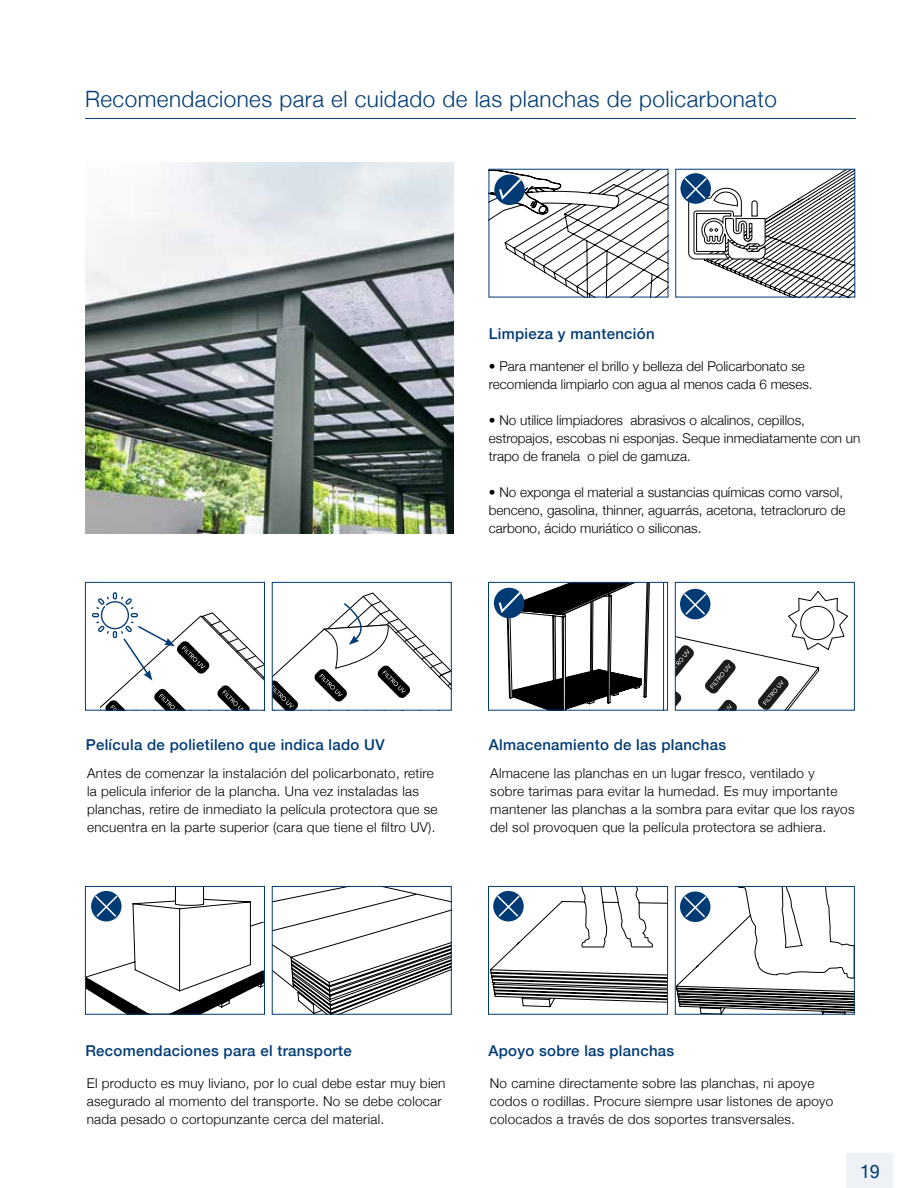
<style>
.page{position:relative;width:918px;height:1188px;background:#fff}
.page>*{position:absolute;margin:0;border:0;box-sizing:border-box;transform-origin:0 0}
.t1{font:300 22.5px "Helvetica Neue";letter-spacing:.02em;color:#003b75}
.t2{font:18px "Microsoft Sans Serif";color:#003b75}
.t3{font:500 15px "Helvetica Neue";letter-spacing:.02em;color:#003b75}
.t4{font:300 13.5px/18px "Helvetica Neue";letter-spacing:.02em;color:#000}
.t5{font:300 13.5px/18px "Helvetica Neue";color:#000}
</style>
<div class="page">
<div style="left:846px;top:1154px;width:47px;height:34px;background:#eef1f5"></div>
<svg style="left:274px;top:888px;width:175px;height:124px"></svg>
<div style="left:272px;top:886px;width:179px;height:128px;border:1px solid #003b75"></div>
<div style="left:488px;top:886px;width:180px;height:128px;border:1px solid #003b75"></div>
<svg style="left:490px;top:886px;width:178px;height:121px"></svg>
<svg style="left:85px;top:886px;width:179px;height:128px"></svg>
<svg style="left:676px;top:886px;width:178px;height:128px"></svg>
<div style="left:85px;top:582px;width:180px;height:128px;border:1px solid #003b75"></div>
<svg style="left:92px;top:592px;width:172px;height:119px"></svg>
<svg style="left:272px;top:592px;width:179px;height:118px"></svg>
<div style="left:675px;top:582px;width:179px;height:128px;border:1px solid #003b75"></div>
<svg style="left:680px;top:589px;width:30px;height:30px"></svg>
<svg style="left:675px;top:591px;width:173px;height:119px"></svg>
<svg style="left:489px;top:582px;width:175px;height:128px"></svg>
<hr style="left:85px;top:118px;width:771px;height:1px;background:#003b75">
<svg style="left:680px;top:173px;width:31px;height:31px"></svg>
<svg style="left:683px;top:169px;width:172px;height:128px"></svg>
<svg style="left:489px;top:169px;width:179px;height:128px"></svg>
<img style="left:85px;top:162px;width:368px;height:372px">
<h1 class="t1" style="left:85px;top:81px;width:693px">Recomendaciones para el cuidado de las planchas de policarbonato</h1>
<p class="t3" style="left:489px;top:321px;width:167px">Limpieza y mantención</p>
<p class="t5" style="left:489px;top:356px;width:325px">• Para mantener el brillo y belleza del Policarbonato se recomienda limpiarlo con agua al menos cada 6 meses.</p>
<p class="t5" style="left:489px;top:410px;width:373px">• No utilice limpiadores abrasivos o alcalinos, cepillos, estropajos, escobas ni esponjas. Seque inmediatamente con un trapo de franela o piel de gamuza.</p>
<p class="t5" style="left:489px;top:482px;width:358px">• No exponga el material a sustancias químicas como varsol, benceno, gasolina, thinner, aguarrás, acetona, tetracloruro de carbono, ácido muriático o siliconas.</p>
<p class="t3" style="left:86px;top:732px;width:300px">Película de polietileno que indica lado UV</p>
<p class="t4" style="left:87px;top:763px;width:352px">Antes de comenzar la instalación del policarbonato, retire la pelicula inferior de la plancha. Una vez instaladas las planchas, retire de inmediato la película protectora que se encuentra en la parte superior (cara que tiene el filtro UV).</p>
<p class="t3" style="left:489px;top:732px;width:239px">Almacenamiento de las planchas</p>
<p class="t4" style="left:490px;top:763px;width:366px">Almacene las planchas en un lugar fresco, ventilado y<br>sobre tarimas para evitar la humedad. Es muy importante mantener las planchas a la sombra para evitar que los rayos del sol provoquen que la película protectora se adhiera.</p>
<p class="t3" style="left:85px;top:1039px;width:268px">Recomendaciones para el transporte</p>
<p class="t4" style="left:87px;top:1073px;width:360px">El producto es muy liviano, por lo cual debe estar muy bien asegurado al momento del transporte. No se debe colocar nada pesado o cortopunzante cerca del material.</p>
<p class="t3" style="left:488px;top:1039px;width:187px">Apoyo sobre las planchas</p>
<p class="t4" style="left:490px;top:1073px;width:345px">No camine directamente sobre las planchas, ni apoye codos o rodillas. Procure siempre usar listones de apoyo colocados a través de dos soportes transversales.</p>
<h2 class="t2" style="left:860px;top:1161px;width:22px">19</h2>
</div>
